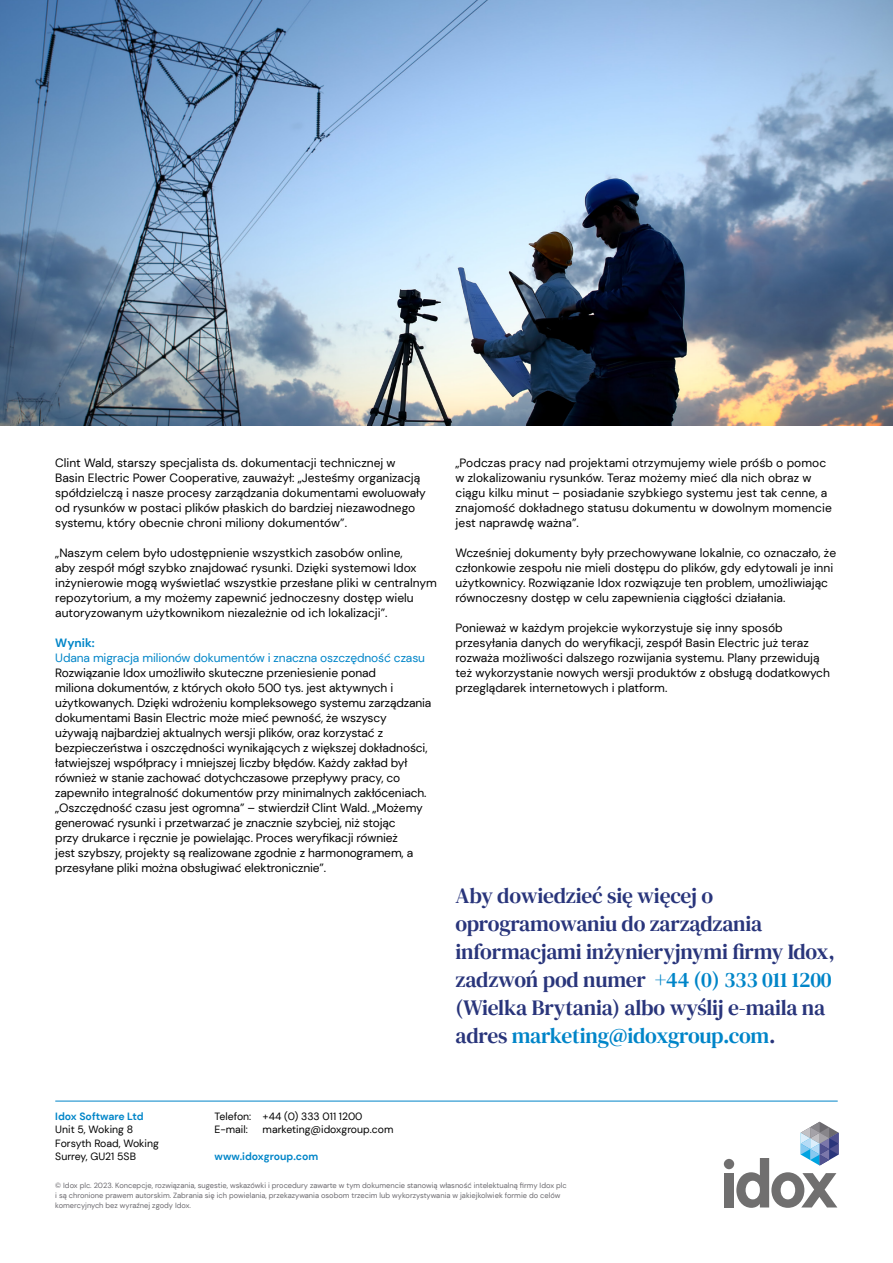
<style>
.page{position:relative;width:893px;height:1263px;background:#fff}
.page>*{position:absolute;margin:0;border:0;box-sizing:border-box;transform-origin:0 0}
.t1{font:21.6px/28px "DM Serif Text";letter-spacing:-.01em;color:#29357b}
.t2{font:12px/15px "DM Sans";color:#000}
.t3{font:12px "DM Sans";letter-spacing:-.01em;color:#0085c8}
.t4{font:700 12px "DM Sans";color:#0085c8}
.t5{font:10.5px/13.5px "DM Sans";color:#000}
.t6{font:700 10.5px "DM Sans";color:#0085c8}
.t7{font:7.5px/9.8px "DM Sans";color:#6b696e}
.s1{color:#0085c8}
</style>
<div class="page">
<hr style="left:55px;top:1101px;width:783px;height:1px;background:#0085c8">
<svg style="left:736px;top:1122px;width:103px;height:86px"></svg>
<div style="left:724px;top:1173px;width:10px;height:34px;background:#706f6f"></div>
<div style="left:724px;top:1159px;width:10px;height:10px;background:#706f6f;border-radius:50%"></div>
<img style="left:0;top:0;width:893px;height:425px">
<p class="t2" style="left:55px;top:455px;width:372px">Clint Wald, starszy specjalista ds. dokumentacji technicznej w Basin Electric Power Cooperative, zauważył: „Jesteśmy organizacją spółdzielczą i nasze procesy zarządzania dokumentami ewoluowały od rysunków w postaci plików płaskich do bardziej niezawodnego systemu, który obecnie chroni miliony dokumentów”.</p>
<p class="t2" style="left:55px;top:545px;width:383px">„Naszym celem było udostępnienie wszystkich zasobów online,<br>aby zespół mógł szybko znajdować rysunki. Dzięki systemowi Idox inżynierowie mogą wyświetlać wszystkie przesłane pliki w centralnym repozytorium, a my możemy zapewnić jednoczesny dostęp wielu autoryzowanym użytkownikom niezależnie od ich lokalizacji”.</p>
<p class="t4" style="left:55px;top:635px;width:41px">Wynik:</p>
<p class="t3" style="left:55px;top:650px;width:371px">Udana migracja milionów dokumentów i znaczna oszczędność czasu</p>
<p class="t2" style="left:55px;top:665px;width:378px">Rozwiązanie Idox umożliwiło skuteczne przeniesienie ponad<br>miliona dokumentów, z których około 500 tys. jest aktywnych i użytkowanych. Dzięki wdrożeniu kompleksowego systemu zarządzania dokumentami Basin Electric może mieć pewność, że wszyscy używają najbardziej aktualnych wersji plików, oraz korzystać z bezpieczeństwa i oszczędności wynikających z większej dokładności, łatwiejszej współpracy i mniejszej liczby błędów. Każdy zakład był również w stanie zachować dotychczasowe przepływy pracy, co zapewniło integralność dokumentów przy minimalnych zakłóceniach. „Oszczędność czasu jest ogromna” – stwierdził Clint Wald. „Możemy generować rysunki i przetwarzać je znacznie szybciej, niż stojąc<br>przy drukarce i ręcznie je powielając. Proces weryfikacji również<br>jest szybszy, projekty są realizowane zgodnie z harmonogramem, a przesyłane pliki można obsługiwać elektronicznie”.</p>
<p class="t2" style="left:455px;top:455px;width:378px">„Podczas pracy nad projektami otrzymujemy wiele próśb o pomoc w zlokalizowaniu rysunków. Teraz możemy mieć dla nich obraz w ciągu kilku minut – posiadanie szybkiego systemu jest tak cenne, a znajomość dokładnego statusu dokumentu w dowolnym momencie jest naprawdę ważna”.</p>
<p class="t2" style="left:455px;top:545px;width:382px">Wcześniej dokumenty były przechowywane lokalnie, co oznaczało, że członkowie zespołu nie mieli dostępu do plików, gdy edytowali je inni użytkownicy. Rozwiązanie Idox rozwiązuje ten problem, umożliwiając równoczesny dostęp w celu zapewnienia ciągłości działania.</p>
<p class="t2" style="left:455px;top:620px;width:376px">Ponieważ w każdym projekcie wykorzystuje się inny sposób przesyłania danych do weryfikacji, zespół Basin Electric już teraz rozważa możliwości dalszego rozwijania systemu. Plany przewidują też wykorzystanie nowych wersji produktów z obsługą dodatkowych przeglądarek internetowych i platform.</p>
<h1 class="t1" style="left:455px;top:882px;width:381px">Aby dowiedzieć się więcej o oprogramowaniu do zarządzania informacjami inżynieryjnymi firmy Idox, zadzwoń pod numer <span class="s1">+44 (0) 333 011 1200 </span>(Wielka Brytania) albo wyślij e-maila na adres <span class="s1">marketing@idoxgroup.com</span>.</h1>
<p class="t5" style="left:215px;top:1109px;width:149px">Telefon: +44 (0) 333 011 1200<br>E-mail:</p>
<p class="t6" style="left:55px;top:1109px;width:90px">Idox Software Ltd</p>
<p class="t5" style="left:55px;top:1123px;width:105px">Unit 5, Woking 8<br>Forsyth Road, Woking<br>Surrey, GU21 5SB</p>
<p class="t7" style="left:55px;top:1180px;width:513px">© Idox plc. 2023. Koncepcje, rozwiązania, sugestie, wskazówki i procedury zawarte w tym dokumencie stanowią własność intelektualną firmy Idox plc i są chronione prawem autorskim. Zabrania się ich powielania, przekazywania osobom trzecim lub wykorzystywania w jakiejkolwiek formie do celów komercyjnych bez wyraźnej zgody Idox.</p>
<p class="t5" style="left:263px;top:1123px;width:132px">marketing@idoxgroup.com</p>
<p class="t6" style="left:215px;top:1150px;width:105px">www.idoxgroup.com</p>
</div>
